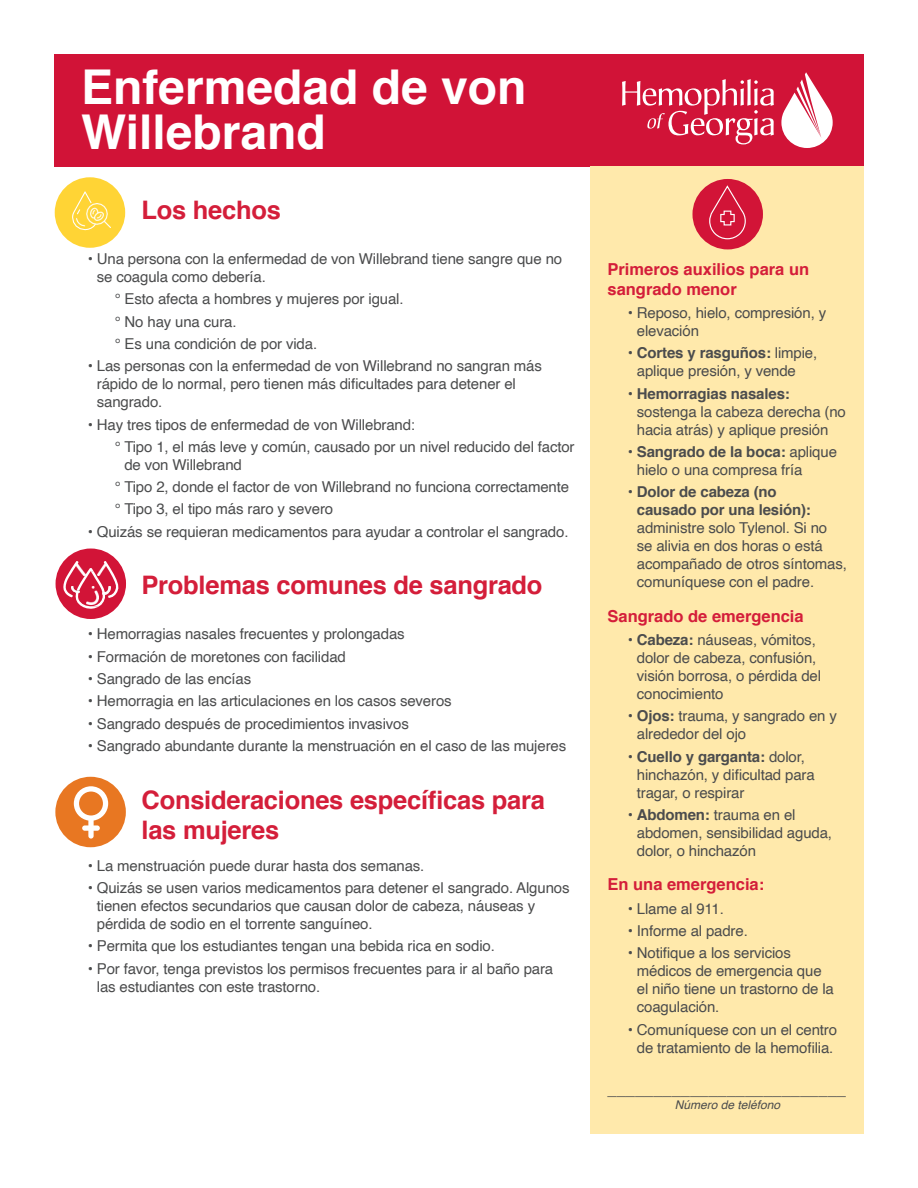
<style>
.page{position:relative;width:918px;height:1188px;background:#fff}
.page>*{position:absolute;margin:0;border:0;box-sizing:border-box;transform-origin:0 0}
.t1{font:700 48px/45px "Helvetica";color:#fff}
.t2{font:700 25.5px/30.6px "Helvetica";letter-spacing:-.01em;color:#d41e3a}
.t3{font:700 16.5px/19.8px "Helvetica";color:#d41e3a}
.t4{font:16.5px "Helvetica";color:#4b4c4d}
.t5{font:15px/18px "Helvetica";letter-spacing:-.01em;color:#4b4c4d}
.t6{font:italic 12px "Helvetica";color:#4b4c4d}
.s1{font-weight:700}
</style>
<div class="page">
<div style="left:54px;top:54px;width:810px;height:112px;background:#d11337"></div>
<svg style="left:622px;top:79px;width:152px;height:65px"></svg>
<svg style="left:781px;top:72px;width:52px;height:76px"></svg>
<div style="left:55px;top:177px;width:70px;height:71px;background:#ffd435;border-radius:50%"></div>
<svg style="left:72px;top:191px;width:22px;height:39px"></svg>
<img style="left:76px;top:203px;width:35px;height:24px">
<div style="left:56px;top:549px;width:70px;height:70px;background:#d21437;border-radius:50%"></div>
<svg style="left:63px;top:561px;width:55px;height:48px"></svg>
<div style="left:55px;top:777px;width:71px;height:70px;background:#e87722;border-radius:50%"></div>
<svg style="left:74px;top:786px;width:34px;height:53px"></svg>
<div style="left:591px;top:166px;width:273px;height:968px;background:#ffe9ab"></div>
<div style="left:692px;top:179px;width:71px;height:70px;background:#d21437;border-radius:50%"></div>
<svg style="left:709px;top:184px;width:37px;height:56px"></svg>
<p class="t1" style="left:81px;top:65px;width:447px">Enfermedad de von<br>Willebrand</p>
<p class="t2" style="left:142px;top:195px;width:141px">Los hechos</p>
<p class="t5" style="left:97px;top:250px;width:467px;text-indent:-9px">• Una persona con la enfermedad de von Willebrand tiene sangre que no se coagula como debería.</p>
<p class="t5" style="left:115px;top:290px;width:290px">° Esto afecta a hombres y mujeres por igual.</p>
<p class="t5" style="left:115px;top:313px;width:123px">° No hay una cura.</p>
<p class="t5" style="left:115px;top:335px;width:204px">° Es una condición de por vida.</p>
<p class="t5" style="left:97px;top:357px;width:447px;text-indent:-9px">• Las personas con la enfermedad de von Willebrand no sangran más rápido de lo normal, pero tienen más dificultades para detener el sangrado.</p>
<p class="t5" style="left:88px;top:416px;width:329px">• Hay tres tipos de enfermedad de von Willebrand:</p>
<p class="t5" style="left:124px;top:438px;width:452px;text-indent:-10px">° Tipo 1, el más leve y común, causado por un nivel reducido del factor de von Willebrand</p>
<p class="t5" style="left:115px;top:478px;width:456px">° Tipo 2, donde el factor de von Willebrand no funciona correctamente</p>
<p class="t5" style="left:115px;top:501px;width:220px">° Tipo 3, el tipo más raro y severo</p>
<p class="t5" style="left:88px;top:523px;width:482px">• Quizás se requieran medicamentos para ayudar a controlar el sangrado.</p>
<p class="t2" style="left:142px;top:570px;width:402px">Problemas comunes de sangrado</p>
<p class="t5" style="left:88px;top:626px;width:318px">• Hemorragias nasales frecuentes y prolongadas</p>
<p class="t5" style="left:88px;top:648px;width:260px">• Formación de moretones con facilidad</p>
<p class="t5" style="left:88px;top:670px;width:165px">• Sangrado de las encías</p>
<p class="t5" style="left:88px;top:693px;width:365px">• Hemorragia en las articulaciones en los casos severos</p>
<p class="t5" style="left:88px;top:715px;width:323px">• Sangrado después de procedimientos invasivos</p>
<p class="t5" style="left:88px;top:737px;width:480px">• Sangrado abundante durante la menstruación en el caso de las mujeres</p>
<p class="t2" style="left:142px;top:785px;width:405px">Consideraciones específicas para las mujeres</p>
<p class="t5" style="left:88px;top:857px;width:338px">• La menstruación puede durar hasta dos semanas.</p>
<p class="t5" style="left:97px;top:879px;width:474px;text-indent:-9px">• Quizás se usen varios medicamentos para detener el sangrado. Algunos tienen efectos secundarios que causan dolor de cabeza, náuseas y pérdida de sodio en el torrente sanguíneo.</p>
<p class="t5" style="left:88px;top:938px;width:409px">• Permita que los estudiantes tengan una bebida rica en sodio.</p>
<p class="t5" style="left:97px;top:960px;width:458px;text-indent:-9px">• Por favor, tenga previstos los permisos frecuentes para ir al baño para las estudiantes con este trastorno.</p>
<p class="t3" style="left:608px;top:259px;width:203px">Primeros auxilios para un sangrado menor</p>
<p class="t5" style="left:637px;top:304px;width:191px;text-indent:-9px">• Reposo, hielo, compresión, y elevación</p>
<p class="t5" style="left:637px;top:345px;width:182px;text-indent:-9px">• <span class="s1">Cortes y rasguños:</span> limpie, aplique presión, y vende</p>
<p class="t5" style="left:637px;top:385px;width:211px;text-indent:-9px">• <span class="s1">Hemorragias nasales: </span>sostenga la cabeza derecha (no hacia atrás) y aplique presión</p>
<p class="t5" style="left:637px;top:443px;width:202px;text-indent:-9px">• <span class="s1">Sangrado de la boca:</span> aplique hielo o una compresa fría</p>
<p class="t5" style="left:637px;top:484px;width:212px;text-indent:-9px">• <span class="s1">Dolor de cabeza (no<br>causado por una lesión): </span>administre solo Tylenol. Si no<br>se alivia en dos horas o está acompañado de otros síntomas, comuníquese con el padre.</p>
<p class="t3" style="left:608px;top:606px;width:198px">Sangrado de emergencia</p>
<p class="t5" style="left:637px;top:631px;width:186px;text-indent:-9px">• <span class="s1">Cabeza:</span> náuseas, vómitos, dolor de cabeza, confusión, visión borrosa, o pérdida del conocimiento</p>
<p class="t5" style="left:637px;top:708px;width:202px;text-indent:-9px">• <span class="s1">Ojos:</span> trauma, y sangrado en y alrededor del ojo</p>
<p class="t5" style="left:637px;top:748px;width:179px;text-indent:-9px">• <span class="s1">Cuello y garganta:</span> dolor, hinchazón, y dificultad para tragar, o respirar</p>
<p class="t5" style="left:637px;top:806px;width:197px;text-indent:-9px">• <span class="s1">Abdomen:</span> trauma en el abdomen, sensibilidad aguda, dolor, o hinchazón</p>
<p class="t3" style="left:608px;top:875px;width:158px">En una emergencia:</p>
<p class="t5" style="left:628px;top:900px;width:98px">• Llame al 911.</p>
<p class="t5" style="left:628px;top:922px;width:122px">• Informe al padre.</p>
<p class="t5" style="left:637px;top:945px;width:199px;text-indent:-9px">• Notifique a los servicios médicos de emergencia que el niño tiene un trastorno de la coagulación.</p>
<p class="t5" style="left:628px;top:1021px;width:211px;text-align:center">• Comuníquese con un el centro de tratamiento de la hemofilia.</p>
<p class="t4" style="left:608px;top:1076px;width:240px">__________________________</p>
<p class="t6" style="left:675px;top:1096px;width:107px">Número de teléfono</p>
</div>
